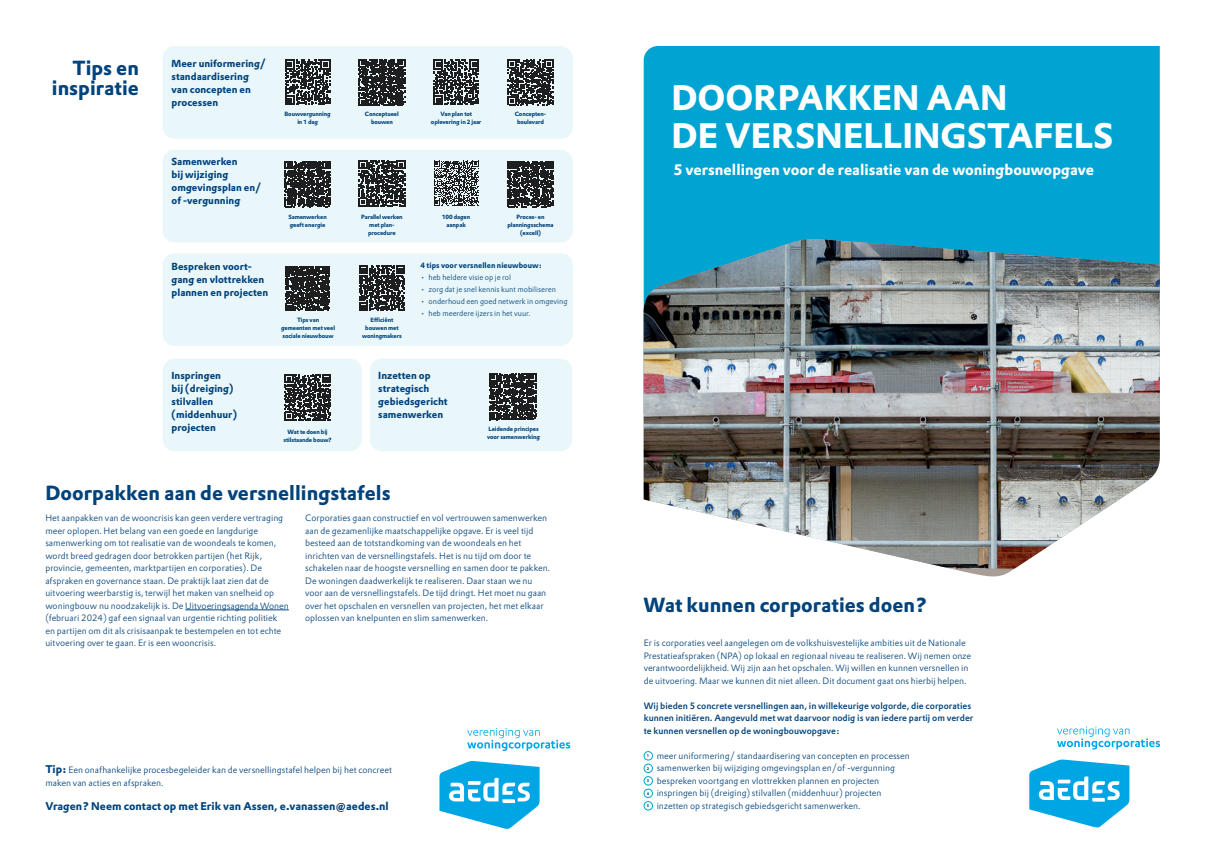
<style>
.page{position:relative;width:1208px;height:859px;background:#fff}
.page>*{position:absolute;margin:0;border:0;box-sizing:border-box;transform-origin:0 0}
.t1{font:700 34.7px/38.1px "DTL Prokyon TOT";color:#fff}
.t2{font:700 20px/20px "DTL Prokyon TOT";color:#00427b;text-align:right}
.t3{font:700 15px "DTL Prokyon TOT";color:#fff}
.t4{font:700 11px "DTL Prokyon TOT";color:#00427b}
.t5{font:700 10px/13px "DTL Prokyon TOT";color:#00427b}
.t6{font:300 9px/12.5px "DTL Prokyon TOT";color:#00427b}
.t7{font:500 9px/12.5px "DTL Prokyon TOT";color:#00427b}
.t8{font:300 7.6px "DTL Prokyon TOT";color:#00427b}
.t9{font:700 7.6px "DTL Prokyon TOT";color:#00427b}
.t10{font:700 6px/8px "DTL Prokyon TOT";letter-spacing:-.02em;color:#00427b;text-align:center}
.t11{font:700 3.9px "DTL Prokyon TOT";color:#00427b}
.s1{font-weight:700;font-size:11px}
</style>
<div class="page">
<div style="left:370px;top:359px;width:202px;height:92px;background:#e9f7fb;border-radius:12px"></div>
<div style="left:643px;top:46px;width:516px;height:193px;background:#00a4d3"></div>
<img style="left:643px;top:239px;width:516px;height:329px">
<svg style="left:1029px;top:759px;width:100px;height:68px"></svg>
<svg style="left:1057px;top:727px;width:103px;height:22px"></svg>
<svg style="left:439px;top:761px;width:100px;height:68px"></svg>
<svg style="left:467px;top:728px;width:103px;height:23px"></svg>
<hr style="left:185px;top:610px;width:104px;height:1px;background:#00427b">
<div style="left:163px;top:46px;width:410px;height:93px;background:#e9f7fb;border-radius:12px"></div>
<svg style="left:489px;top:373px;width:47px;height:47px"></svg>
<svg style="left:285px;top:60px;width:45px;height:45px"></svg>
<svg style="left:359px;top:59px;width:46px;height:47px;background:#3d3e3f"></svg>
<svg style="left:433px;top:60px;width:46px;height:45px"></svg>
<svg style="left:508px;top:60px;width:45px;height:45px"></svg>
<div style="left:163px;top:150px;width:410px;height:92px;background:#e9f7fb;border-radius:12px"></div>
<svg style="left:285px;top:161px;width:46px;height:46px"></svg>
<svg style="left:359px;top:160px;width:46px;height:47px"></svg>
<svg style="left:434px;top:161px;width:45px;height:45px"></svg>
<svg style="left:507px;top:161px;width:46px;height:46px"></svg>
<div style="left:163px;top:359px;width:199px;height:92px;background:#e9f7fb;border-radius:12px"></div>
<svg style="left:284px;top:374px;width:47px;height:46px"></svg>
<div style="left:163px;top:253px;width:410px;height:93px;background:#e9f7fb;border-radius:12px"></div>
<svg style="left:286px;top:266px;width:44px;height:44px;background:#363638"></svg>
<svg style="left:359px;top:265px;width:46px;height:46px"></svg>
<div style="left:643px;top:751px;width:10px;height:9px;border:1px solid #00a4d3;border-radius:50%"></div>
<div style="left:643px;top:776px;width:10px;height:9px;border:1px solid #00a4d3;border-radius:50%"></div>
<div style="left:643px;top:764px;width:10px;height:9px;border:1px solid #00a4d3;border-radius:50%"></div>
<div style="left:643px;top:789px;width:10px;height:9px;border:1px solid #00a4d3;border-radius:50%"></div>
<div style="left:643px;top:801px;width:10px;height:9px;border:1px solid #00a4d3;border-radius:50%"></div>
<h2 class="t2" style="left:52px;top:58px;width:88px">Tips en inspiratie</h2>
<p class="t5" style="left:171px;top:57px;width:96px">Meer uniformering/ standaardisering van concepten en processen</p>
<p class="t5" style="left:171px;top:155px;width:91px">Samenwerken<br>bij wijziging omgevingsplan en/ of -vergunning</p>
<p class="t10" style="left:284px;top:110px;width:48px">Bouwvergunning in 1 dag</p>
<p class="t10" style="left:365px;top:110px;width:35px">Conceptueel bouwen</p>
<p class="t10" style="left:431px;top:110px;width:52px">Van plan tot oplevering in 2 jaar</p>
<p class="t10" style="left:515px;top:110px;width:33px">Concepten&shy;boulevard</p>
<p class="t10" style="left:288px;top:212px;width:40px;text-align:left">Samenwerken geeft energie</p>
<p class="t10" style="left:361px;top:212px;width:43px">Parallel werken met plan&shy;procedure</p>
<p class="t10" style="left:442px;top:213px;width:30px">100 dagen aanpak</p>
<p class="t10" style="left:507px;top:212px;width:47px">Proces- en planningsschema (excell)</p>
<p class="t5" style="left:171px;top:260px;width:98px">Bespreken voort&shy;gang en vlottrekken plannen en projecten</p>
<p class="t9" style="left:420px;top:261px;width:123px">4 tips voor versnellen nieuwbouw:</p>
<p class="t8" style="left:420px;top:273px;width:92px">• heb heldere visie op je rol</p>
<p class="t8" style="left:420px;top:285px;width:137px">• zorg dat je snel kennis kunt mobiliseren</p>
<p class="t8" style="left:420px;top:297px;width:149px">• onderhoud een goed netwerk in omgeving</p>
<p class="t8" style="left:420px;top:308px;width:112px">• heb meerdere ijzers in het vuur.</p>
<p class="t10" style="left:281px;top:316px;width:55px">Tips van<br>gemeenten met veel sociale nieuwbouw</p>
<p class="t10" style="left:362px;top:316px;width:41px">Efficiënt bouwen met woningmakers</p>
<p class="t5" style="left:171px;top:368px;width:67px">Inspringen<br>bij (dreiging) stilvallen (middenhuur) projecten</p>
<p class="t5" style="left:378px;top:368px;width:71px">Inzetten op strategisch gebiedsgericht samenwerken</p>
<p class="t10" style="left:283px;top:428px;width:50px">Wat te doen bij stilstaande bouw?</p>
<p class="t10" style="left:487px;top:425px;width:55px;text-align:left">Leidende principes voor samenwerking</p>
<h2 class="t2" style="left:45px;top:482px;width:347px">Doorpakken aan de versnellingstafels</h2>
<p class="t6" style="left:45px;top:512px;width:245px">Het aanpakken van de wooncrisis kan geen verdere vertraging meer oplopen. Het belang van een goede en langdurige samenwerking om tot realisatie van de woondeals te komen, wordt breed gedragen door betrokken partijen (het Rijk, provincie, gemeenten, marktpartijen en corporaties). De afspraken en governance staan. De praktijk laat zien dat de uitvoering weerbarstig is, terwijl het maken van snelheid op woningbouw nu noodzakelijk is. De Uitvoeringsagenda Wonen (februari 2024) gaf een signaal van urgentie richting politiek en partijen om dit als crisisaanpak te bestempelen en tot echte uitvoering over te gaan. Er is een wooncrisis.</p>
<p class="t6" style="left:305px;top:512px;width:246px">Corporaties gaan constructief en vol vertrouwen samenwerken aan de gezamenlijke maatschappelijke opgave. Er is veel tijd besteed aan de totstandkoming van de woondeals en het inrichten van de versnellingstafels. Het is nu tijd om door te schakelen naar de hoogste versnelling en samen door te pakken.<br>De woningen daadwerkelijk te realiseren. Daar staan we nu voor aan de versnellingstafels. De tijd dringt. Het moet nu gaan over het opschalen en versnellen van projecten, het met elkaar oplossen van knelpunten en slim samenwerken.</p>
<h1 class="t1" style="left:671px;top:79px;width:444px">DOORPAKKEN AAN<br>DE VERSNELLINGSTAFELS</h1>
<h3 class="t3" style="left:673px;top:160px;width:422px">5 versnellingen voor de realisatie van de woningbouwopgave</h3>
<h2 class="t2" style="left:643px;top:594px;width:285px">Wat kunnen corporaties doen?</h2>
<p class="t6" style="left:643px;top:637px;width:329px">Er is corporaties veel aangelegen om de volkshuisvestelijke ambities uit de Nationale Prestatieafspraken (NPA) op lokaal en regionaal niveau te realiseren. Wij nemen onze verantwoordelijkheid. Wij zijn aan het opschalen. Wij willen en kunnen versnellen in de uitvoering. Maar we kunnen dit niet alleen. Dit document gaat ons hierbij helpen.</p>
<p class="t7" style="left:643px;top:699px;width:331px">Wij bieden 5 concrete versnellingen aan, in willekeurige volgorde, die corporaties kunnen initiëren. Aangevuld met wat daarvoor nodig is van iedere partij om verder te kunnen versnellen op de woningbouwopgave:</p>
<p class="t6" style="left:656px;top:749px;width:255px">meer uniformering/ standaardisering van concepten en processen samenwerken bij wijziging omgevingsplan en/of -vergunning bespreken voortgang en vlottrekken plannen en projecten inspringen bij (dreiging) stilvallen (middenhuur) projecten inzetten op strategisch gebiedsgericht samenwerken.</p>
<p class="t11" style="left:647px;top:753px;width:4px">1</p>
<p class="t11" style="left:647px;top:778px;width:4px">3</p>
<p class="t6" style="left:45px;top:764px;width:348px"><span class="s1">Tip:</span> Een onafhankelijke procesbegeleider kan de versnellingstafel helpen bij het concreet maken van acties en afspraken.</p>
<p class="t11" style="left:647px;top:766px;width:4px">2</p>
<p class="t11" style="left:647px;top:791px;width:4px">4</p>
<p class="t4" style="left:45px;top:799px;width:345px">Vragen? Neem contact op met Erik van Assen, e.vanassen@aedes.nl</p>
<p class="t11" style="left:647px;top:803px;width:4px">5</p>
</div>
